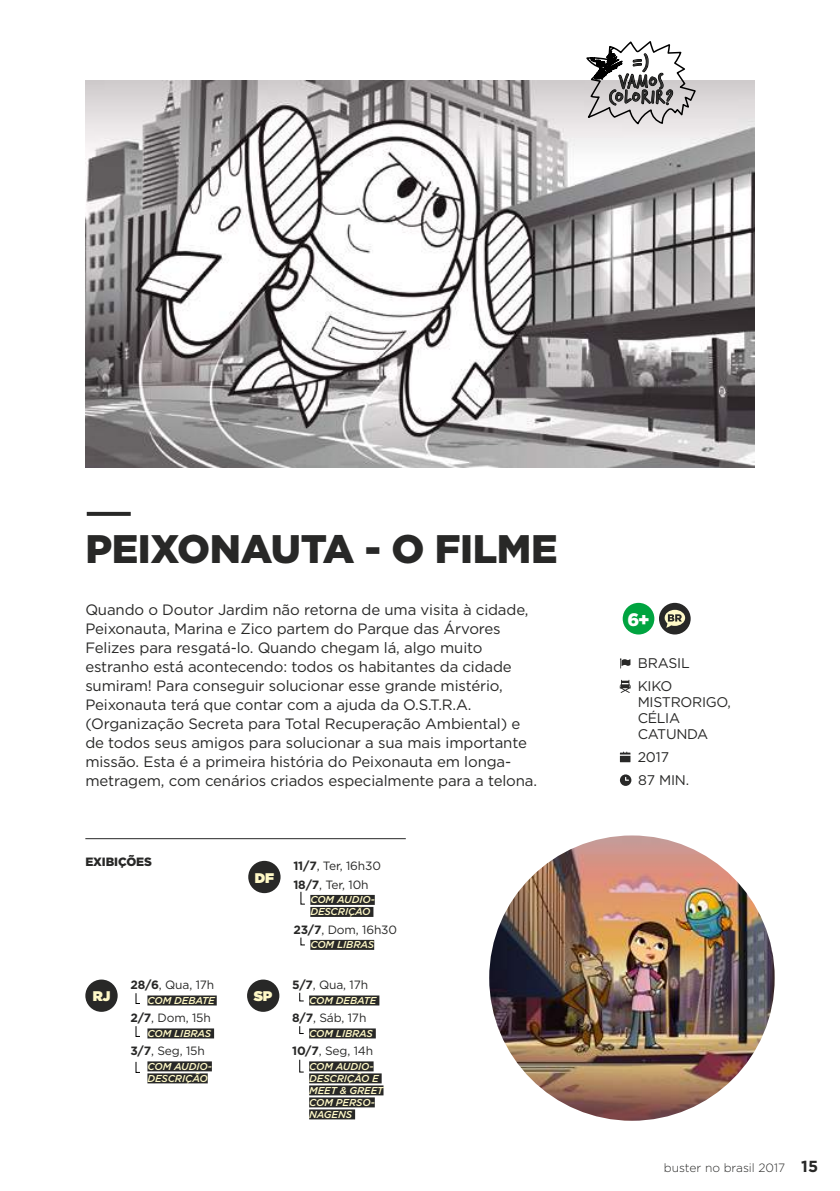
<style>
.page{position:relative;width:840px;height:1191px;background:#fff}
.page>*{position:absolute;margin:0;border:0;box-sizing:border-box;transform-origin:0 0}
.t1{font:900 39.8px "Gotham";letter-spacing:-.01em;color:#282827}
.t2{font:20.8px/19px "Verveine";letter-spacing:.02em;color:#282827;text-align:center}
.t3{font:900 18px "Gotham";color:#fff}
.t4{font:15px/19px "Gotham";letter-spacing:-.01em;color:#282827}
.t5{font:14px/16px "Gotham";letter-spacing:-.02em;color:#282827}
.t6{font:900 14px "Gotham";color:#fff9c7}
.t7{font:12px/18.2px "Gotham";letter-spacing:-.01em;color:#282827}
.t8{font:300 12px "Gotham";color:#282827}
.t9{font:900 12px "Gotham";letter-spacing:-.01em;color:#282827}
.t10{font:italic 500 10px/12px "Gotham";letter-spacing:-.01em;color:#fff9c7}
.s1{font-weight:700}
.s2{font-weight:700;font-size:16px}
</style>
<div class="page">
<img style="left:85px;top:81px;width:669px;height:386px">
<svg style="left:87px;top:512px;width:44px;height:4px"></svg>
<div style="left:622px;top:603px;width:32px;height:31px;background:#00a440;border-radius:50%"></div>
<div style="left:658px;top:603px;width:32px;height:31px;background:#282827;border-radius:50%"></div>
<svg style="left:664px;top:610px;width:20px;height:17px"></svg>
<svg style="left:619px;top:680px;width:11px;height:13px"></svg>
<svg style="left:620px;top:658px;width:10px;height:10px"></svg>
<svg style="left:619px;top:751px;width:11px;height:11px"></svg>
<svg style="left:619px;top:774px;width:12px;height:12px"></svg>
<hr style="left:85px;top:838px;width:320px;height:1px;background:#282827">
<img style="left:489px;top:835px;width:285px;height:285px;border-radius:143px">
<div style="left:248px;top:861px;width:32px;height:32px;background:#282827;border-radius:50%"></div>
<div style="left:310px;top:895px;width:64px;height:10px;background:#282827"></div>
<div style="left:310px;top:907px;width:63px;height:10px;background:#282827"></div>
<div style="left:310px;top:940px;width:64px;height:10px;background:#282827"></div>
<svg style="left:300px;top:937px;width:5px;height:9px"></svg>
<svg style="left:300px;top:891px;width:5px;height:14px"></svg>
<div style="left:247px;top:979px;width:32px;height:32px;background:#282827;border-radius:50%"></div>
<div style="left:309px;top:995px;width:70px;height:10px;background:#282827"></div>
<div style="left:309px;top:1028px;width:66px;height:10px;background:#282827"></div>
<svg style="left:299px;top:1026px;width:5px;height:8px"></svg>
<div style="left:309px;top:1061px;width:64px;height:10px;background:#282827"></div>
<div style="left:309px;top:1073px;width:72px;height:10px;background:#282827"></div>
<div style="left:309px;top:1085px;width:74px;height:10px;background:#282827"></div>
<div style="left:309px;top:1097px;width:65px;height:10px;background:#282827"></div>
<div style="left:309px;top:1109px;width:46px;height:10px;background:#282827"></div>
<svg style="left:299px;top:1059px;width:5px;height:14px"></svg>
<svg style="left:299px;top:992px;width:5px;height:10px"></svg>
<div style="left:147px;top:995px;width:70px;height:10px;background:#282827"></div>
<div style="left:147px;top:1028px;width:67px;height:10px;background:#282827"></div>
<div style="left:147px;top:1061px;width:65px;height:10px;background:#282827"></div>
<div style="left:147px;top:1073px;width:61px;height:10px;background:#282827"></div>
<div style="left:85px;top:979px;width:33px;height:32px;background:#282827;border-radius:50%"></div>
<svg style="left:135px;top:1061px;width:5px;height:12px"></svg>
<svg style="left:135px;top:993px;width:5px;height:11px"></svg>
<svg style="left:135px;top:1026px;width:5px;height:11px"></svg>
<svg style="left:545px;top:41px;width:151px;height:85px"></svg>
<h2 class="t2" style="left:618px;top:53px;width:47px">=)<br>VAMOS</h2>
<h2 class="t2" style="left:608px;top:87px;width:66px">COLORIR?</h2>
<h1 class="t1" style="left:85px;top:522px;width:473px">PEIXONAUTA - O FILME</h1>
<p class="t4" style="left:85px;top:600px;width:453px">Quando o Doutor Jardim não retorna de uma visita à cidade, Peixonauta, Marina e Zico partem do Parque das Árvores Felizes para resgatá-lo. Quando chegam lá, algo muito estranho está acontecendo: todos os habitantes da cidade sumiram! Para conseguir solucionar esse grande mistério, Peixonauta terá que contar com a ajuda da O.S.T.R.A. (Organização Secreta para Total Recuperação Ambiental) e de todos seus amigos para solucionar a sua mais importante missão. Esta é a primeira história do Peixonauta em longa&shy;metragem, com cenários criados especialmente para a telona.</p>
<p class="t3" style="left:627px;top:607px;width:24px">6+</p>
<p class="t5" style="left:637px;top:655px;width:54px">BRASIL</p>
<p class="t5" style="left:637px;top:678px;width:95px">KIKO<br>MISTRORIGO,<br>CÉLIA<br>CATUNDA</p>
<p class="t5" style="left:637px;top:745px;width:53px;line-height:22.8px">2017<br>87 MIN.</p>
<p class="t9" style="left:85px;top:853px;width:68px">EXIBIÇÕES</p>
<p class="t6" style="left:93px;top:986px;width:19px">RJ</p>
<p class="t7" style="left:130px;top:975px;width:85px"><span class="s1">28/6</span>, Qua, 17h</p>
<p class="t10" style="left:147px;top:994px;width:69px">COM DEBATE</p>
<p class="t7" style="left:130px;top:1008px;width:82px"><span class="s1">2/7</span>, Dom, 15h</p>
<p class="t10" style="left:147px;top:1027px;width:65px">COM LIBRAS</p>
<p class="t7" style="left:130px;top:1041px;width:76px"><span class="s1">3/7</span>, Seg, 15h</p>
<p class="t10" style="left:147px;top:1060px;width:66px">COM AUDIO-<br>DESCRIÇÃO</p>
<p class="t6" style="left:255px;top:867px;width:21px">DF</p>
<p class="t7" style="left:293px;top:857px;width:89px"><span class="s1">11/7</span>, Ter, 16h30<br><span class="s1">18/7</span>, Ter, 10h</p>
<p class="t10" style="left:310px;top:893px;width:66px">COM AUDIO-<br>DESCRIÇÃO</p>
<p class="t7" style="left:293px;top:920px;width:105px"><span class="s1">23/7</span>, Dom, 16h30</p>
<p class="t10" style="left:310px;top:938px;width:65px">COM LIBRAS</p>
<p class="t6" style="left:254px;top:986px;width:20px">SP</p>
<p class="t7" style="left:292px;top:975px;width:78px"><span class="s1">5/7</span>, Qua, 17h</p>
<p class="t10" style="left:309px;top:994px;width:69px">COM DEBATE</p>
<p class="t7" style="left:292px;top:1008px;width:76px"><span class="s1">8/7</span>, Sáb, 17h</p>
<p class="t10" style="left:309px;top:1027px;width:65px">COM LIBRAS</p>
<p class="t7" style="left:292px;top:1041px;width:83px"><span class="s1">10/7</span>, Seg, 14h</p>
<p class="t10" style="left:309px;top:1060px;width:76px">COM AUDIO-<br>DESCRIÇÃO E<br>MEET &amp; GREET<br>COM PERSO-<br>NAGENS</p>
<p class="t8" style="left:663px;top:1159px;width:156px">buster no brasil 2017 <span class="s2">15</span></p>
</div>
